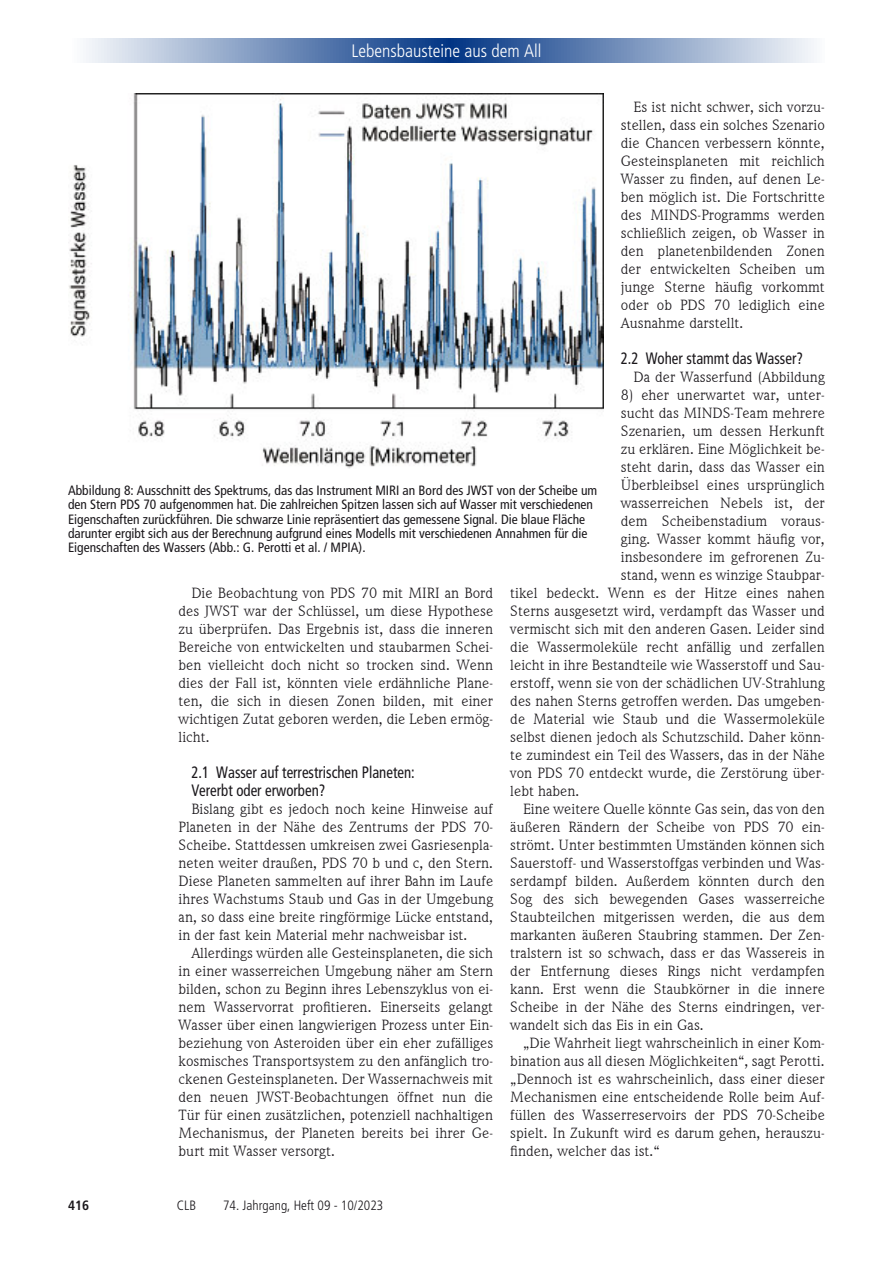
<style>
.page{position:relative;width:893px;height:1263px;background:#fff}
.page>*{position:absolute;margin:0;border:0;box-sizing:border-box;transform-origin:0 0}
.t1{font:300 condensed 18px "Frutiger";color:#fff}
.t2{font:condensed 16.5px/18px "Frutiger";color:#1a171b;scale:.9 1}
.t3{font:15px/18px "Weidemann IT Cby BT";color:#1a171b;text-align:justify;scale:1.04 1}
.t4{font:condensed 13.5px/14.1px "Frutiger";color:#1a171b}
.t5{font:300 condensed 13.5px "Frutiger";color:#1a171b}
.t6{font:700 condensed 13.5px "Frutiger";color:#1a171b}
</style>
<div class="page">
<svg style="left:86px;top:39px;width:728px;height:24px;background:#7a94be"></svg>
<img style="left:68px;top:94px;width:536px;height:374px">
<p class="t1" style="left:351px;top:43px;width:192px">Lebensbausteine aus dem All</p>
<p class="t3" style="left:621px;top:97px;width:198px;text-indent:13px">Es ist nicht schwer, sich vorzu&shy;stellen, dass ein solches Szenario die Chancen verbessern könnte, Gesteinsplaneten mit reichlich Wasser zu finden, auf denen Le&shy;ben möglich ist. Die Fortschritte des MINDS-Programms werden schließlich zeigen, ob Wasser in den planetenbildenden Zonen der entwickelten Scheiben um junge Sterne häufig vorkommt oder ob PDS 70 lediglich eine Ausnahme darstellt.</p>
<p class="t2" style="left:621px;top:350px;width:204px">2.2 Woher stammt das Wasser?</p>
<p class="t3" style="left:634px;top:367px;width:185px">Da der Wasserfund (Abbildung</p>
<p class="t3" style="left:621px;top:385px;width:198px">8) eher unerwartet war, unter-</p>
<p class="t3" style="left:621px;top:403px;width:198px">sucht das MINDS-Team mehrere</p>
<p class="t3" style="left:621px;top:421px;width:198px">Szenarien, um dessen Herkunft</p>
<p class="t3" style="left:621px;top:439px;width:198px">zu erklären. Eine Möglichkeit be-</p>
<p class="t3" style="left:621px;top:457px;width:198px">steht darin, dass das Wasser ein</p>
<p class="t3" style="left:621px;top:475px;width:198px">Überbleibsel eines ursprünglich</p>
<p class="t3" style="left:621px;top:493px;width:198px">wasserreichen Nebels ist, der</p>
<p class="t3" style="left:621px;top:511px;width:198px">dem Scheibenstadium voraus-</p>
<p class="t3" style="left:621px;top:529px;width:198px">ging. Wasser kommt häufig vor,</p>
<p class="t3" style="left:621px;top:547px;width:198px">insbesondere im gefrorenen Zu-</p>
<p class="t3" style="left:621px;top:565px;width:198px">stand, wenn es winzige Staubpar-</p>
<p class="t3" style="left:510px;top:583px;width:304px">tikel bedeckt. Wenn es der Hitze eines nahen</p>
<p class="t3" style="left:510px;top:601px;width:304px">Sterns ausgesetzt wird, verdampft das Wasser und</p>
<p class="t3" style="left:510px;top:619px;width:304px">vermischt sich mit den anderen Gasen. Leider sind</p>
<p class="t3" style="left:510px;top:637px;width:304px">die Wassermoleküle recht anfällig und zerfallen</p>
<p class="t3" style="left:510px;top:655px;width:304px">leicht in ihre Bestandteile wie Wasserstoff und Sau-</p>
<p class="t3" style="left:510px;top:673px;width:304px">erstoff, wenn sie von der schädlichen UV-Strahlung</p>
<p class="t3" style="left:510px;top:691px;width:304px">des nahen Sterns getroffen werden. Das umgeben-</p>
<p class="t3" style="left:510px;top:709px;width:304px">de Material wie Staub und die Wassermoleküle</p>
<p class="t3" style="left:510px;top:727px;width:304px">selbst dienen jedoch als Schutzschild. Daher könn-</p>
<p class="t3" style="left:510px;top:745px;width:304px">te zumindest ein Teil des Wassers, das in der Nähe</p>
<p class="t3" style="left:510px;top:763px;width:304px">von PDS 70 entdeckt wurde, die Zerstörung über-</p>
<p class="t3" style="left:510px;top:781px;width:68px">lebt haben.</p>
<p class="t3" style="left:523px;top:799px;width:292px">Eine weitere Quelle könnte Gas sein, das von den</p>
<p class="t3" style="left:510px;top:817px;width:304px">äußeren Rändern der Scheibe von PDS 70 ein-</p>
<p class="t3" style="left:510px;top:835px;width:304px">strömt. Unter bestimmten Umständen können sich</p>
<p class="t3" style="left:510px;top:853px;width:304px">Sauerstoff- und Wasserstoffgas verbinden und Was-</p>
<p class="t3" style="left:510px;top:871px;width:304px">serdampf bilden. Außerdem könnten durch den</p>
<p class="t3" style="left:510px;top:889px;width:304px">Sog des sich bewegenden Gases wasserreiche</p>
<p class="t3" style="left:510px;top:907px;width:304px">Staubteilchen mitgerissen werden, die aus dem</p>
<p class="t3" style="left:510px;top:925px;width:304px">markanten äußeren Staubring stammen. Der Zen-</p>
<p class="t3" style="left:510px;top:943px;width:304px">tralstern ist so schwach, dass er das Wassereis in</p>
<p class="t3" style="left:510px;top:961px;width:304px">der Entfernung dieses Rings nicht verdampfen</p>
<p class="t3" style="left:510px;top:979px;width:304px">kann. Erst wenn die Staubkörner in die innere</p>
<p class="t3" style="left:510px;top:997px;width:304px">Scheibe in der Nähe des Sterns eindringen, ver-</p>
<p class="t3" style="left:510px;top:1015px;width:188px">wandelt sich das Eis in ein Gas.</p>
<p class="t3" style="left:523px;top:1033px;width:292px">„Die Wahrheit liegt wahrscheinlich in einer Kom-</p>
<p class="t3" style="left:510px;top:1051px;width:304px">bination aus all diesen Möglichkeiten“, sagt Perotti.</p>
<p class="t3" style="left:510px;top:1069px;width:304px">„Dennoch ist es wahrscheinlich, dass einer dieser</p>
<p class="t3" style="left:510px;top:1087px;width:304px">Mechanismen eine entscheidende Rolle beim Auf-</p>
<p class="t3" style="left:510px;top:1105px;width:304px">füllen des Wasserreservoirs der PDS 70-Scheibe</p>
<p class="t3" style="left:510px;top:1123px;width:304px">spielt. In Zukunft wird es darum gehen, herauszu-</p>
<p class="t3" style="left:510px;top:1141px;width:145px">finden, welcher das ist.“</p>
<p class="t4" style="left:68px;top:485px;width:531px">Abbildung 8: Ausschnitt des Spektrums, das das Instrument MIRI an Bord des JWST von der Scheibe um den Stern PDS 70 aufgenommen hat. Die zahlreichen Spitzen lassen sich auf Wasser mit verschiedenen Eigenschaften zurückführen. Die schwarze Linie repräsentiert das gemessene Signal. Die blaue Fläche darunter ergibt sich aus der Berechnung aufgrund eines Modells mit verschiedenen Annahmen für die Eigenschaften des Wassers (Abb.: G. Perotti et al. / MPIA).</p>
<p class="t3" style="left:179px;top:583px;width:304px;text-indent:13px">Die Beobachtung von PDS 70 mit MIRI an Bord des JWST war der Schlüssel, um diese Hypothese zu überprüfen. Das Ergebnis ist, dass die inneren Bereiche von entwickelten und staubarmen Schei&shy;ben vielleicht doch nicht so trocken sind. Wenn dies der Fall ist, könnten viele erdähnliche Plane&shy;ten, die sich in diesen Zonen bilden, mit einer wichtigen Zutat geboren werden, die Leben ermög&shy;licht.</p>
<p class="t2" style="left:191px;top:764px;width:250px">2.1 Wasser auf terrestrischen Planeten:<br>Vererbt oder erworben?</p>
<p class="t3" style="left:179px;top:799px;width:304px;text-indent:13px">Bislang gibt es jedoch noch keine Hinweise auf Planeten in der Nähe des Zentrums der PDS 70- Scheibe. Stattdessen umkreisen zwei Gasriesenpla&shy;neten weiter draußen, PDS 70 b und c, den Stern.<br>Diese Planeten sammelten auf ihrer Bahn im Laufe ihres Wachstums Staub und Gas in der Umgebung an, so dass eine breite ringförmige Lücke entstand, in der fast kein Material mehr nachweisbar ist.</p>
<p class="t3" style="left:179px;top:943px;width:304px;text-indent:13px">Allerdings würden alle Gesteinsplaneten, die sich in einer wasserreichen Umgebung näher am Stern bilden, schon zu Beginn ihres Lebenszyklus von ei&shy;nem Wasservorrat profitieren. Einerseits gelangt Wasser über einen langwierigen Prozess unter Ein&shy;beziehung von Asteroiden über ein eher zufälliges kosmisches Transportsystem zu den anfänglich tro&shy;ckenen Gesteinsplaneten. Der Wassernachweis mit den neuen JWST-Beobachtungen öffnet nun die Tür für einen zusätzlichen, potenziell nachhaltigen Mechanismus, der Planeten bereits bei ihrer Ge&shy;burt mit Wasser versorgt.</p>
<p class="t6" style="left:68px;top:1199px;width:23px">416</p>
<p class="t5" style="left:177px;top:1199px;width:21px">CLB</p>
<p class="t5" style="left:223px;top:1199px;width:162px">74. Jahrgang, Heft 09 - 10/2023</p>
</div>
